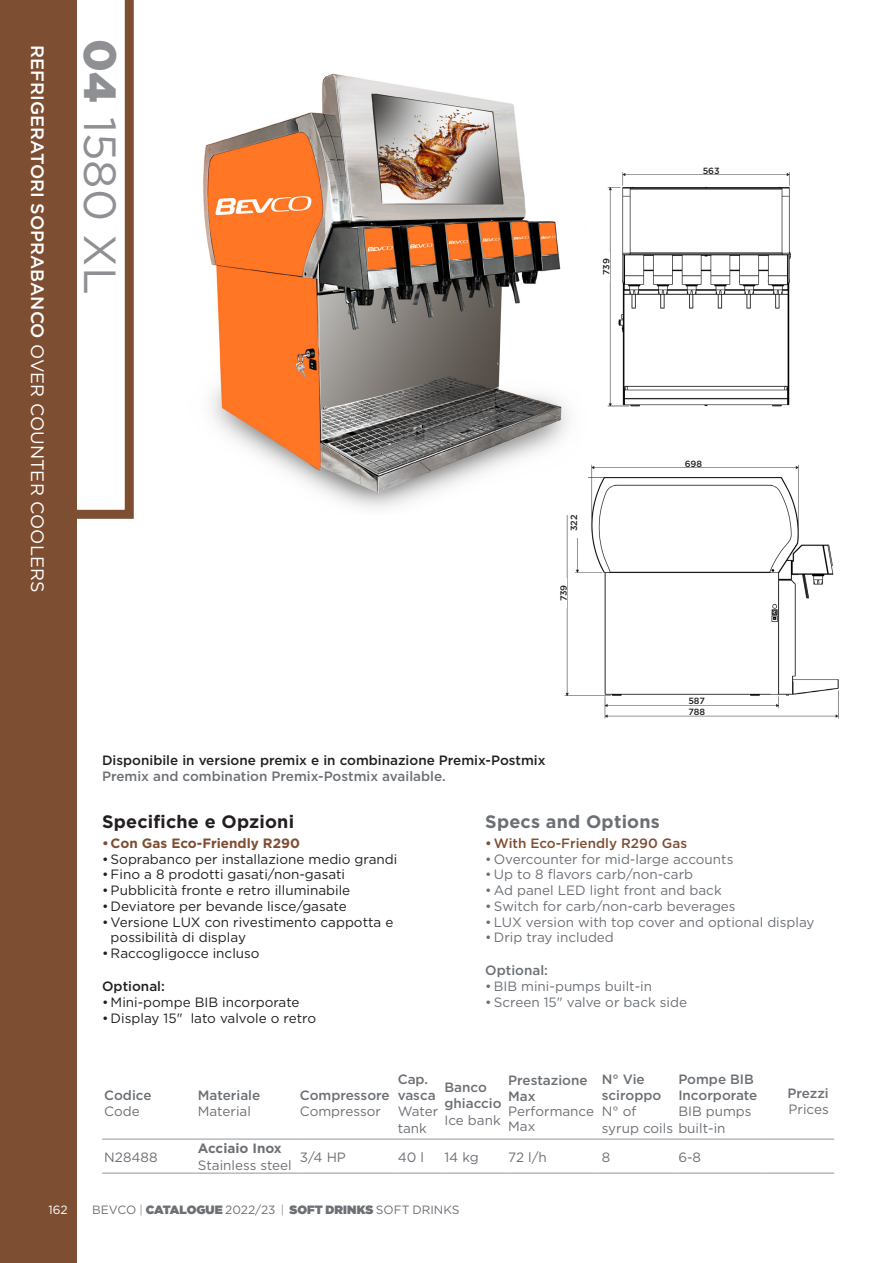
<style>
.page{position:relative;width:893px;height:1263px;background:#fff}
.page>*{position:absolute;margin:0;border:0;box-sizing:border-box;transform-origin:0 0}
.t1{font:45px "Gotham";color:#8e9094}
.t2{font:500 18px "Gotham";color:#fff}
.t3{font:700 18px "Gotham";letter-spacing:.01em;color:#231f20}
.t4{font:700 18px "Gotham";letter-spacing:.01em;color:#6c7075}
.t5{font:13.5px/16.2px "Gotham";color:#6c7075}
.t6{font:13.5px/15.8px "Gotham";color:#231f20}
.t7{font:500 13.5px/16.2px "Gotham";color:#6c7075}
.t8{font:500 13.5px "Gotham";color:#231f20}
.t9{font:500 13.5px "Gotham";color:#7e4e33}
.t10{font:700 13.5px "Gotham";color:#7e4e33}
.t11{font:12px "Gotham";color:#6c7075}
.t12{font:12px "Gotham";color:#fff}
.t13{font:500 9px "Gotham";letter-spacing:-.005em;color:#231f20}
.s1{font-weight:400}
.s2{font-weight:900}
.s3{font-weight:700}
.s4{font-weight:300}
</style>
<div class="page">
<svg style="left:102px;top:1172px;width:731px;height:1px"></svg>
<hr style="left:195px;top:1139px;width:1px;height:34px;background:#fff">
<hr style="left:297px;top:1139px;width:1px;height:34px;background:#fff">
<hr style="left:395px;top:1139px;width:1px;height:34px;background:#fff">
<hr style="left:442px;top:1139px;width:1px;height:34px;background:#fff">
<hr style="left:505px;top:1139px;width:2px;height:34px;background:#fff">
<hr style="left:599px;top:1139px;width:1px;height:34px;background:#fff">
<hr style="left:675px;top:1139px;width:2px;height:34px;background:#fff">
<hr style="left:760px;top:1139px;width:2px;height:34px;background:#fff">
<hr style="left:102px;top:1139px;width:94px;height:1px;background:#939598">
<hr style="left:196px;top:1139px;width:102px;height:1px;background:#939598">
<hr style="left:298px;top:1139px;width:98px;height:1px;background:#939598">
<hr style="left:396px;top:1139px;width:46px;height:1px;background:#939598">
<hr style="left:442px;top:1139px;width:64px;height:1px;background:#939598">
<hr style="left:506px;top:1139px;width:94px;height:1px;background:#939598">
<hr style="left:600px;top:1139px;width:76px;height:1px;background:#939598">
<hr style="left:676px;top:1139px;width:85px;height:1px;background:#939598">
<hr style="left:761px;top:1139px;width:73px;height:1px;background:#939598">
<hr style="left:102px;top:1173px;width:94px;height:1px;background:#939598">
<hr style="left:196px;top:1173px;width:102px;height:1px;background:#939598">
<hr style="left:298px;top:1173px;width:98px;height:1px;background:#939598">
<hr style="left:396px;top:1173px;width:46px;height:1px;background:#939598">
<hr style="left:442px;top:1173px;width:64px;height:1px;background:#939598">
<hr style="left:506px;top:1173px;width:94px;height:1px;background:#939598">
<hr style="left:600px;top:1173px;width:76px;height:1px;background:#939598">
<hr style="left:676px;top:1173px;width:85px;height:1px;background:#939598">
<hr style="left:761px;top:1173px;width:73px;height:1px;background:#939598">
<img style="left:564px;top:464px;width:275px;height:255px">
<img style="left:607px;top:172px;width:184px;height:235px">
<div style="left:696px;top:167px;width:30px;height:7px;background:#fff"></div>
<div style="left:679px;top:459px;width:29px;height:8px;background:#fff"></div>
<div style="left:682px;top:696px;width:29px;height:8px;background:#fff"></div>
<div style="left:682px;top:708px;width:29px;height:7px;background:#fff"></div>
<div style="left:602px;top:252px;width:8px;height:29px;background:#fff"></div>
<div style="left:560px;top:578px;width:7px;height:30px;background:#fff"></div>
<div style="left:570px;top:508px;width:7px;height:30px;background:#fff"></div>
<img style="left:203px;top:73px;width:385px;height:442px">
<div style="left:0;top:0;width:77px;height:1263px;background:#7e4e33"></div>
<svg style="left:77px;top:0;width:57px;height:519px"></svg>
<p class="t2" style="left:49px;top:45px;width:548px;rotate:90deg">REFRIGERATORI SOPRABANCO <span class="s1">OVER COUNTER COOLERS</span></p>
<p class="t1" style="left:129px;top:39px;width:257px;rotate:90deg"><span class="s2">04</span> 1580 XL</p>
<p class="t13" style="left:600px;top:275px;width:18px;rotate:-90deg">739</p>
<p class="t13" style="left:568px;top:531px;width:18px;rotate:-90deg">322</p>
<p class="t13" style="left:558px;top:601px;width:18px;rotate:-90deg">739</p>
<p class="t8" style="left:102px;top:751px;width:445px">Disponibile in versione premix e in combinazione Premix-Postmix</p>
<p class="t7" style="left:102px;top:768px;width:345px">Premix and combination Premix-Postmix available.</p>
<p class="t13" style="left:703px;top:165px;width:18px">563</p>
<p class="t13" style="left:685px;top:458px;width:19px">698</p>
<p class="t13" style="left:688px;top:695px;width:18px">587</p>
<p class="t13" style="left:688px;top:706px;width:18px">788</p>
<p class="t3" style="left:102px;top:809px;width:194px">Specifiche e Opzioni</p>
<p class="t10" style="left:102px;top:834px;width:199px">•Con Gas Eco-Friendly R290</p>
<p class="t6" style="left:102px;top:851px;width:297px">•Soprabanco per installazione medio grandi</p>
<p class="t6" style="left:102px;top:866px;width:245px">•Fino a 8 prodotti gasati/non-gasati</p>
<p class="t6" style="left:102px;top:882px;width:250px">•Pubblicità fronte e retro illuminabile</p>
<p class="t6" style="left:102px;top:898px;width:246px">•Deviatore per bevande lisce/gasate</p>
<p class="t6" style="left:111px;top:914px;width:284px;text-indent:-9px">• Versione LUX con rivestimento cappotta e possibilità di display</p>
<p class="t6" style="left:102px;top:945px;width:159px">• Raccogligocce incluso</p>
<p class="t8" style="left:102px;top:977px;width:64px">Optional:</p>
<p class="t6" style="left:102px;top:994px;width:199px">• Mini-pompe BIB incorporate</p>
<p class="t6" style="left:102px;top:1010px;width:215px">•Display 15" lato valvole o retro</p>
<p class="t4" style="left:485px;top:809px;width:176px">Specs and Options</p>
<p class="t9" style="left:485px;top:834px;width:203px">•With Eco-Friendly R290 Gas</p>
<p class="t5" style="left:485px;top:850px;width:250px">• Overcounter for mid-large accounts</p>
<p class="t5" style="left:485px;top:866px;width:209px">• Up to 8 flavors carb/non-carb</p>
<p class="t5" style="left:485px;top:882px;width:238px">•Ad panel LED light front and back</p>
<p class="t5" style="left:485px;top:898px;width:252px">•Switch for carb/non-carb beverages</p>
<p class="t5" style="left:485px;top:913px;width:331px">•LUX version with top cover and optional display</p>
<p class="t5" style="left:485px;top:929px;width:130px">•Drip tray included</p>
<p class="t7" style="left:485px;top:962px;width:64px">Optional:</p>
<p class="t5" style="left:485px;top:978px;width:168px">• BIB mini-pumps built-in</p>
<p class="t5" style="left:485px;top:994px;width:203px">•Screen 15" valve or back side</p>
<p class="t7" style="left:104px;top:1087px;width:49px">Codice</p>
<p class="t5" style="left:104px;top:1103px;width:37px">Code</p>
<p class="t7" style="left:198px;top:1087px;width:64px">Materiale</p>
<p class="t5" style="left:198px;top:1103px;width:55px">Material</p>
<p class="t7" style="left:300px;top:1087px;width:91px">Compressore</p>
<p class="t5" style="left:300px;top:1103px;width:83px">Compressor</p>
<p class="t7" style="left:398px;top:1071px;width:40px">Cap. vasca</p>
<p class="t5" style="left:398px;top:1103px;width:42px">Water</p>
<p class="t5" style="left:398px;top:1119px;width:31px">tank</p>
<p class="t7" style="left:444px;top:1079px;width:44px">Banco</p>
<p class="t7" style="left:444px;top:1095px;width:59px">ghiaccio</p>
<p class="t5" style="left:444px;top:1111px;width:58px">Ice bank</p>
<p class="t7" style="left:508px;top:1072px;width:81px">Prestazione</p>
<p class="t7" style="left:508px;top:1088px;width:29px">Max</p>
<p class="t5" style="left:508px;top:1103px;width:87px">Performance</p>
<p class="t5" style="left:508px;top:1118px;width:29px">Max</p>
<p class="t7" style="left:602px;top:1071px;width:61px">N° Vie sciroppo</p>
<p class="t5" style="left:602px;top:1103px;width:125px">N° of<br>syrup coils built-in</p>
<p class="t7" style="left:678px;top:1071px;width:81px">Pompe BIB<br>Incorporate</p>
<p class="t5" style="left:678px;top:1103px;width:75px">BIB pumps</p>
<p class="t5" style="left:104px;top:1148px;width:55px">N28488</p>
<p class="t5" style="left:198px;top:1140px;width:95px"><span class="s3">Acciaio Inox<br></span>Stainless steel</p>
<p class="t5" style="left:300px;top:1148px;width:48px">3/4 HP</p>
<p class="t5" style="left:398px;top:1148px;width:28px">40 l</p>
<p class="t5" style="left:444px;top:1148px;width:36px">14 kg</p>
<p class="t5" style="left:508px;top:1148px;width:40px">72 l/h</p>
<p class="t5" style="left:602px;top:1148px;width:10px">8</p>
<p class="t5" style="left:678px;top:1148px;width:24px">6-8</p>
<p class="t7" style="left:787px;top:1085px;width:43px">Prezzi</p>
<p class="t5" style="left:789px;top:1101px;width:42px">Prices</p>
<p class="t12" style="left:49px;top:1202px;width:21px">162</p>
<p class="t11" style="left:92px;top:1202px;width:369px">BEVCO <span class="s4">|</span> <span class="s2">CATALOGUE</span> 2022/23 <span class="s4">|</span> <span class="s2">SOFT DRINKS</span> SOFT DRINKS</p>
</div>
